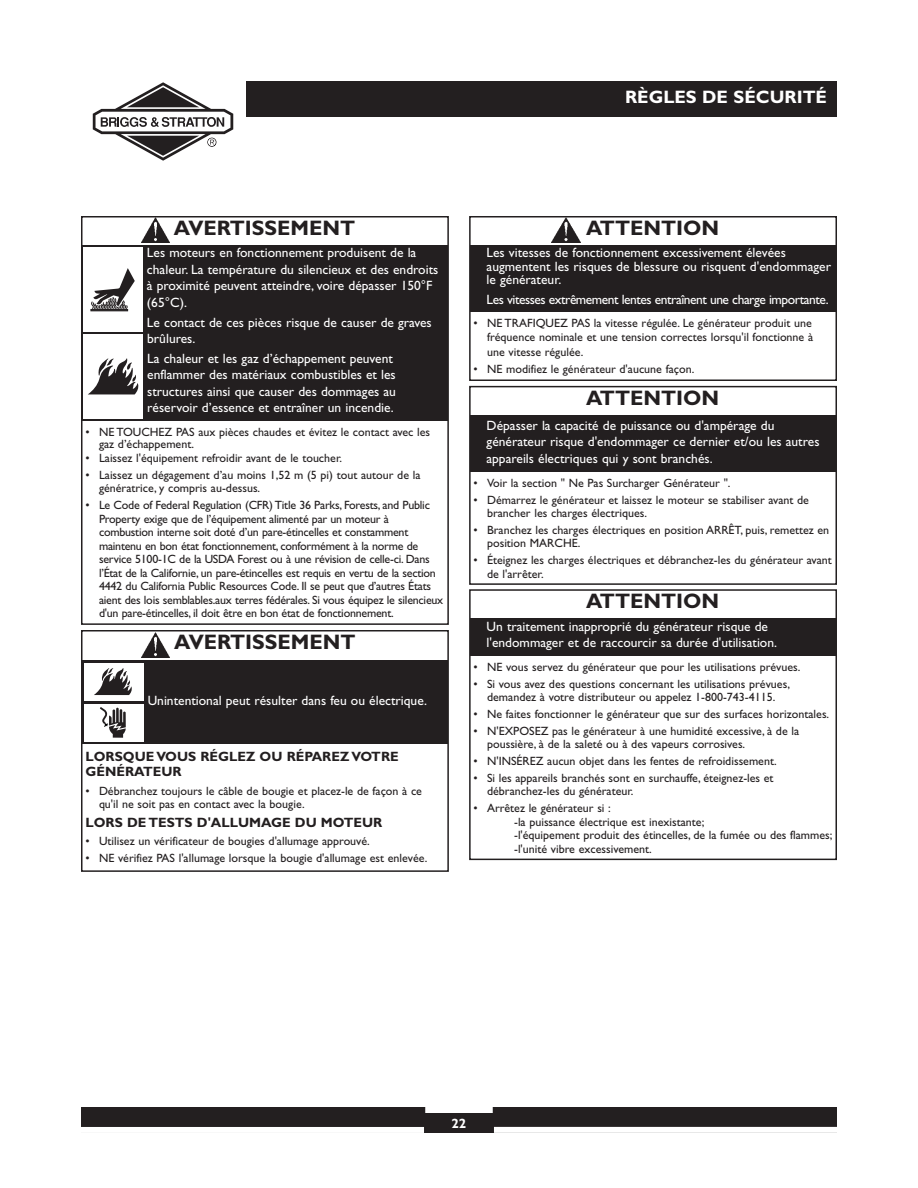
<style>
.page{position:relative;width:918px;height:1188px;background:#fff}
.page>*{position:absolute;margin:0;border:0;box-sizing:border-box;transform-origin:0 0}
.t1{font:700 21px "Gill Sans";color:#231f20}
.t2{font:700 18px "Gill Sans";color:#fff}
.t3{font:13.5px/16.5px "Gill Sans";color:#fff}
.t4{font:700 13.5px/15px "Gill Sans";color:#231f20}
.t5{font:13.5px "Gill Sans";letter-spacing:-.035em;color:#fff}
.t6{font:700 13.5px "Gill Sans";color:#fff}
.t7{font:12px/13.5px "Gill Sans";color:#231f20}
.t8{font:12px/13.5px "Gill Sans";letter-spacing:-.02em;color:#231f20}
</style>
<div class="page">
<div style="left:245px;top:81px;width:592px;height:36px;background:#231f20"></div>
<svg style="left:93px;top:82px;width:140px;height:79px"></svg>
<div style="left:81px;top:1107px;width:756px;height:26px;background:#231f20"></div>
<div style="left:425px;top:1107px;width:68px;height:6px;background:#fff"></div>
<div style="left:494px;top:1127px;width:343px;height:6px;background:#fff"></div>
<div style="left:81px;top:1127px;width:343px;height:6px;background:#fff"></div>
<div style="left:469px;top:216px;width:368px;height:165px;border:2px solid #231f20"></div>
<div style="left:470px;top:245px;width:366px;height:66px;background:#231f20"></div>
<img style="left:552px;top:218px;width:28px;height:24px">
<div style="left:469px;top:386px;width:368px;height:199px;border:2px solid #231f20"></div>
<div style="left:470px;top:415px;width:366px;height:56px;background:#231f20"></div>
<div style="left:469px;top:589px;width:368px;height:271px;border:2px solid #231f20"></div>
<div style="left:470px;top:618px;width:366px;height:37px;background:#231f20"></div>
<div style="left:81px;top:630px;width:368px;height:242px;border:2px solid #231f20"></div>
<div style="left:82px;top:661px;width:366px;height:83px;background:#231f20"></div>
<img style="left:141px;top:633px;width:28px;height:24px">
<div style="left:84px;top:663px;width:59px;height:38px;background:#fff"></div>
<svg style="left:94px;top:668px;width:38px;height:27px"></svg>
<div style="left:84px;top:704px;width:59px;height:38px;background:#fff"></div>
<svg style="left:100px;top:707px;width:26px;height:31px"></svg>
<div style="left:81px;top:216px;width:368px;height:409px;border:2px solid #231f20"></div>
<div style="left:82px;top:245px;width:366px;height:176px;background:#231f20"></div>
<img style="left:141px;top:218px;width:28px;height:24px">
<div style="left:83px;top:247px;width:59px;height:85px;background:#fff"></div>
<svg style="left:91px;top:268px;width:44px;height:41px"></svg>
<div style="left:91px;top:309px;width:37px;height:2px;border:1px solid #231f20"></div>
<div style="left:83px;top:334px;width:60px;height:85px;background:#fff"></div>
<svg style="left:88px;top:358px;width:50px;height:36px"></svg>
<h2 class="t2" style="left:625px;top:91px;width:203px">RÈGLES DE SÉCURITÉ</h2>
<h1 class="t1" style="left:174px;top:220px;width:183px">AVERTISSEMENT</h1>
<p class="t3" style="left:147px;top:246px;width:293px">Les moteurs en fonctionnement produisent de la chaleur. La température du silencieux et des endroits à proximité peuvent atteindre, voire dépasser 150°F (65°C).</p>
<p class="t3" style="left:147px;top:315px;width:286px">Le contact de ces pièces risque de causer de graves brûlures.</p>
<p class="t3" style="left:147px;top:351px;width:250px">La chaleur et les gaz d’échappement peuvent enflammer des matériaux combustibles et les structures ainsi que causer des dommages au réservoir d’essence et entraîner un incendie.</p>
<p class="t7" style="left:99px;top:428px;width:333px;line-height:12px;text-indent:-14px">• NE TOUCHEZ PAS aux pièces chaudes et évitez le contact avec les gaz d’échappement.</p>
<p class="t7" style="left:86px;top:453px;width:258px">• Laissez l'équipement refroidir avant de le toucher.</p>
<p class="t7" style="left:99px;top:469px;width:323px;text-indent:-14px">• Laissez un dégagement d’au moins 1,52 m (5 pi) tout autour de la génératrice, y compris au-dessus.</p>
<p class="t8" style="left:99px;top:500px;width:346px;text-indent:-14px">• Le Code of Federal Regulation (CFR) Title 36 Parks, Forests, and Public Property exige que de l’équipement alimenté par un moteur à combustion interne soit doté d’un pare-étincelles et constamment maintenu en bon état fonctionnement, conformément à la norme de service 5100-1C de la USDA Forest ou à une révision de celle-ci. Dans l’État de la Californie, un pare-étincelles est requis en vertu de la section 4442 du California Public Resources Code. Il se peut que d’autres États aient des lois semblables.aux terres fédérales. Si vous équipez le silencieux d'un pare-étincelles, il doit être en bon état de fonctionnement.</p>
<h1 class="t1" style="left:174px;top:635px;width:183px">AVERTISSEMENT</h1>
<p class="t3" style="left:148px;top:694px;width:281px">Unintentional peut résulter dans feu ou électrique.</p>
<p class="t4" style="left:86px;top:750px;width:315px">LORSQUE VOUS RÉGLEZ OU RÉPAREZ VOTRE<br>GÉNÉRATEUR</p>
<p class="t7" style="left:99px;top:785px;width:325px;text-indent:-14px">• Débranchez toujours le câble de bougie et placez-le de façon à ce qu'il ne soit pas en contact avec la bougie.</p>
<p class="t4" style="left:86px;top:816px;width:298px">LORS DE TESTS D'ALLUMAGE DU MOTEUR</p>
<p class="t7" style="left:86px;top:836px;width:286px">• Utilisez un vérificateur de bougies d'allumage approuvé.</p>
<p class="t7" style="left:86px;top:853px;width:343px">• NE vérifiez PAS l'allumage lorsque la bougie d'allumage est enlevée.</p>
<h1 class="t1" style="left:586px;top:220px;width:135px">ATTENTION</h1>
<p class="t3" style="left:487px;top:247px;width:346px;line-height:13.5px">Les vitesses de fonctionnement excessivement élevées augmentent les risques de blessure ou risquent d'endommager le générateur.</p>
<p class="t5" style="left:487px;top:295px;width:344px">Les vitesses extrêmement lentes entraînent une charge importante.</p>
<p class="t7" style="left:487px;top:317px;width:328px;line-height:14.4px;text-align:justify;text-indent:-14px">• NE TRAFIQUEZ PAS la vitesse régulée. Le générateur produit une fréquence nominale et une tension correctes lorsqu'il fonctionne à une vitesse régulée.</p>
<p class="t7" style="left:474px;top:364px;width:222px">• NE modifiez le générateur d'aucune façon.</p>
<h1 class="t1" style="left:586px;top:390px;width:135px">ATTENTION</h1>
<p class="t3" style="left:487px;top:418px;width:334px">Dépasser la capacité de puissance ou d'ampérage du générateur risque d'endommager ce dernier et/ou les autres appareils électriques qui y sont branchés.</p>
<p class="t7" style="left:474px;top:477px;width:258px">• Voir la section " Ne Pas Surcharger Générateur ".</p>
<p class="t7" style="left:487px;top:494px;width:323px;text-indent:-14px">• Démarrez le générateur et laissez le moteur se stabiliser avant de brancher les charges électriques.</p>
<p class="t7" style="left:487px;top:524px;width:344px;text-indent:-14px">• Branchez les charges électriques en position ARRÊT, puis, remettez en position MARCHE.</p>
<p class="t7" style="left:487px;top:555px;width:346px;text-indent:-14px">• Éteignez les charges électriques et débranchez-les du générateur avant de l'arrêter.</p>
<h1 class="t1" style="left:586px;top:594px;width:135px">ATTENTION</h1>
<p class="t3" style="left:487px;top:619px;width:292px">Un traitement inapproprié du générateur risque de l'endommager et de raccourcir sa durée d'utilisation.</p>
<p class="t7" style="left:474px;top:662px;width:328px">• NE vous servez du générateur que pour les utilisations prévues.</p>
<p class="t7" style="left:474px;top:678px;width:318px;text-align:center">• Si vous avez des questions concernant les utilisations prévues, demandez à votre distributeur ou appelez 1-800-743-4115.</p>
<p class="t7" style="left:474px;top:709px;width:357px">• Ne faites fonctionner le générateur que sur des surfaces horizontales.</p>
<p class="t7" style="left:487px;top:725px;width:314px;text-indent:-14px">• N'EXPOSEZ pas le générateur à une humidité excessive, à de la poussière, à de la saleté ou à des vapeurs corrosives.</p>
<p class="t7" style="left:474px;top:756px;width:305px">• N'INSÉREZ aucun objet dans les fentes de refroidissement.</p>
<p class="t7" style="left:487px;top:772px;width:288px;text-indent:-14px">• Si les appareils branchés sont en surchauffe, éteignez-les et débranchez-les du générateur.</p>
<p class="t7" style="left:514px;top:803px;width:320px;text-indent:-40px">• Arrêtez le générateur si :<br>-la puissance électrique est inexistante;<br>-l'équipement produit des étincelles, de la fumée ou des flammes; -l'unité vibre excessivement.</p>
<p class="t6" style="left:452px;top:1119px;width:16px">22</p>
</div>
